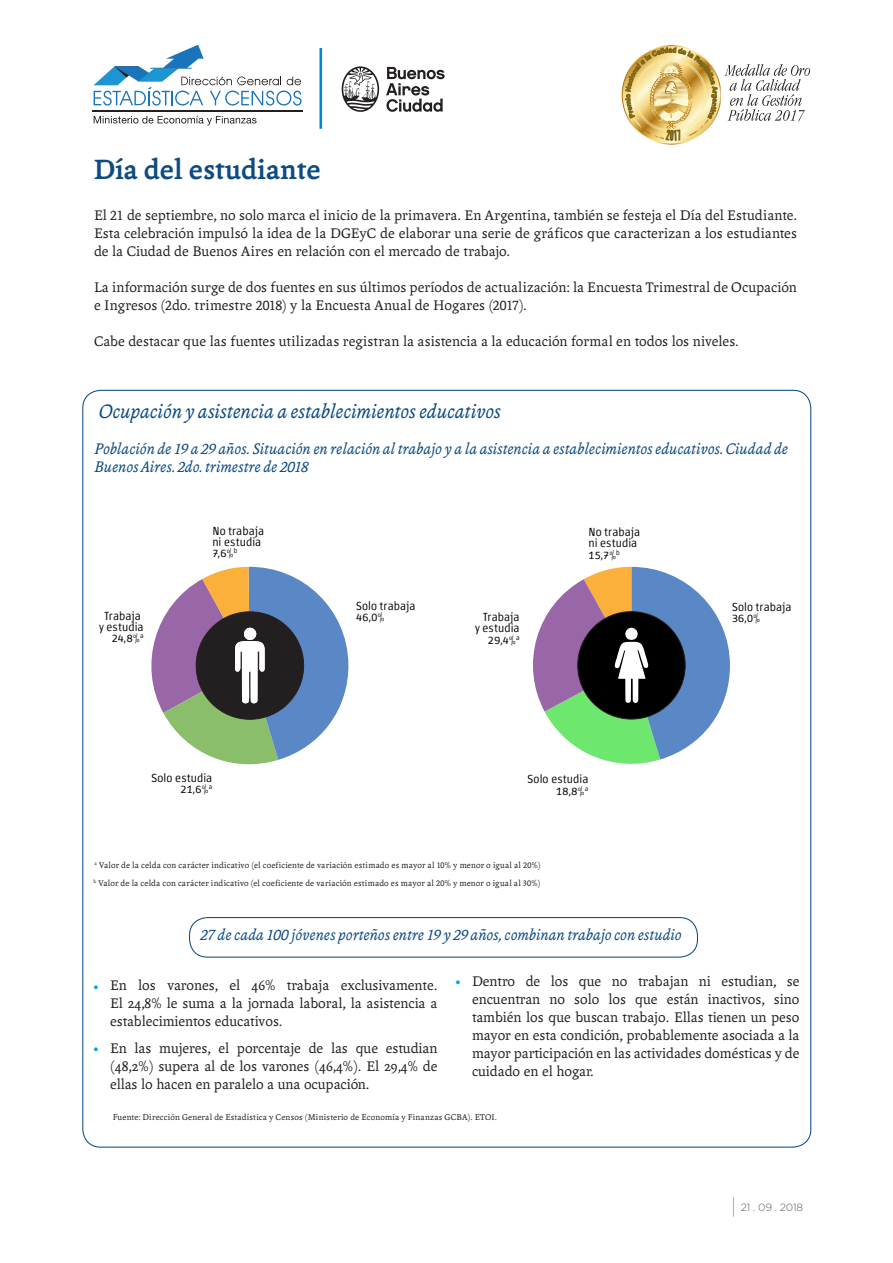
<style>
.page{position:relative;width:893px;height:1263px;background:#fff}
.page>*{position:absolute;margin:0;border:0;box-sizing:border-box;transform-origin:0 0}
.Título_informe{font:700 30px "Andralis ND Os F";color:#0c4b83}
.Tema{font:italic 21px "Andralis ND Os F";letter-spacing:-.01em;color:#0c4b83}
.Subtema{font:italic 16.5px/18px "Andralis ND Os F";letter-spacing:-.005em;color:#0c4b83}
.Texto_general{font:15px/18px "Andralis ND Os F";color:#231f20;text-align:justify}
.t1{font:300 11.85px/11.2px "Chaco";letter-spacing:.015em;color:#030403}
.pie_de_página{font:300 10.5px "Gotham";letter-spacing:-.02em;color:#5a5a5d}
.Texto_general-2{font:9px "Andralis ND Os F";letter-spacing:.02em;color:#231f20}
.s1{font-family:"Andralis NDSC"}
.s2{font-family:"Myriad Pro";font-size:18px;color:#00a5e5}
.s3{font-size:21px}
</style>
<div class="page">
<svg style="left:622px;top:45px;width:188px;height:100px"></svg>
<hr style="left:319px;top:48px;width:3px;height:81px;background:#0089cf">
<svg style="left:342px;top:66px;width:37px;height:46px"></svg>
<svg style="left:386px;top:67px;width:59px;height:45px"></svg>
<hr style="left:93px;top:111px;width:210px;height:1px;background:#231f20">
<svg style="left:93px;top:45px;width:208px;height:61px"></svg>
<svg style="left:94px;top:116px;width:163px;height:10px"></svg>
<svg style="left:151px;top:566px;width:198px;height:199px"></svg>
<svg style="left:533px;top:567px;width:197px;height:197px"></svg>
<div style="left:189px;top:917px;width:509px;height:41px;border:1px solid #0c4b83;border-radius:18px"></div>
<p class="Título_informe" style="left:94px;top:153px;width:228px">Día del estudiante</p>
<p class="Texto_general" style="left:94px;top:206px;width:705px">El <span class="s1">21</span> de septiembre, no solo marca el inicio de la primavera. En Argentina, también se festeja el Día del Estudiante.<br>Esta celebración impulsó la idea de la DGEyC de elaborar una serie de gráficos que caracterizan a los estudiantes de la Ciudad de Buenos Aires en relación con el mercado de trabajo.</p>
<p class="Texto_general" style="left:94px;top:278px;width:704px">La información surge de dos fuentes en sus últimos períodos de actualización: la Encuesta Trimestral de Ocupación e Ingresos (<span class="s1">2</span>do. trimestre <span class="s1">2018</span>) y la Encuesta Anual de Hogares (<span class="s1">2017</span>).</p>
<p class="Texto_general" style="left:94px;top:332px;width:646px">Cabe destacar que las fuentes utilizadas registran la asistencia a la educación formal en todos los niveles.</p>
<p class="Tema" style="left:99px;top:400px;width:404px">Ocupación y asistencia a establecimientos educativos</p>
<p class="Subtema" style="left:94px;top:440px;width:695px">Población de <span class="s1">19</span> a <span class="s1">29</span> años. Situación en relación al trabajo y a la asistencia a establecimientos educativos. Ciudad de<br>Buenos Aires. <span class="s1">2</span>do. trimestre de <span class="s1">2018</span></p>
<p class="t1" style="left:99px;top:610px;width:46px;text-align:right">Trabaja<br>y estudia<br>24,8%<sup>a</sup></p>
<p class="t1" style="left:212px;top:525px;width:53px">No trabaja ni estudia<br>7,6%<sup>b</sup></p>
<p class="t1" style="left:151px;top:773px;width:62px;text-align:right">Solo estudia<br>21,6%<sup>a</sup></p>
<p class="t1" style="left:356px;top:600px;width:61px">Solo trabaja<br>46,0%</p>
<p class="t1" style="left:475px;top:612px;width:46px;text-align:right">Trabaja<br>y estudia<br>29,4%<sup>a</sup></p>
<p class="t1" style="left:588px;top:527px;width:53px">No trabaja ni estudia<br>15,7%<sup>b</sup></p>
<p class="t1" style="left:528px;top:774px;width:62px;text-align:right">Solo estudia<br>18,8%<sup>a</sup></p>
<p class="Texto_general-2" style="left:94px;top:860px;width:448px"><sup>a</sup> Valor de la celda con carácter indicativo (el coeficiente de variación estimado es mayor al <span class="s1">10</span>% y menor o igual al <span class="s1">20</span>%)</p>
<p class="Texto_general-2" style="left:94px;top:878px;width:448px"><sup>b</sup> Valor de la celda con carácter indicativo (el coeficiente de variación estimado es mayor al <span class="s1">20</span>% y menor o igual al <span class="s1">30</span>%)</p>
<p class="t1" style="left:732px;top:602px;width:61px">Solo trabaja<br>36,0%</p>
<p class="Subtema" style="left:200px;top:926px;width:483px"><span class="s1">27</span> de cada <span class="s1">100</span> jóvenes porteños entre <span class="s1">19</span> y <span class="s1">29</span> años, combinan trabajo con estudio</p>
<p class="Texto_general" style="left:110px;top:976px;width:329px;text-indent:-16px"><span class="s2">•</span> En los varones, el 46% trabaja exclusivamente.<br>El 24,8% le suma a la jornada laboral, la asistencia a establecimientos educativos.</p>
<p class="Texto_general" style="left:110px;top:1039px;width:329px;text-indent:-16px"><span class="s2">•</span> En las mujeres, el porcentaje de las que estudian (48,2%) supera al de los varones (46,4%). El 29,4% de ellas lo hacen en paralelo a una ocupación.</p>
<p class="Texto_general" style="left:472px;top:972px;width:329px;text-indent:-16px"><span class="s2">•</span> Dentro de los que no trabajan ni estudian, se encuentran no solo los que están inactivos, sino también los que buscan trabajo. Ellas tienen un peso mayor en esta condición, probablemente asociada a la mayor participación en las actividades domésticas y de cuidado en el hogar.</p>
<p class="Texto_general-2" style="left:113px;top:1112px;width:386px">Fuente: Dirección General de Estadística y Censos (Ministerio de Economía y Finanzas GCBA). ETOI.</p>
<p class="pie_de_página" style="left:732px;top:1200px;width:73px"><span class="s3">|</span> 21 . 09 . 2018</p>
</div>
